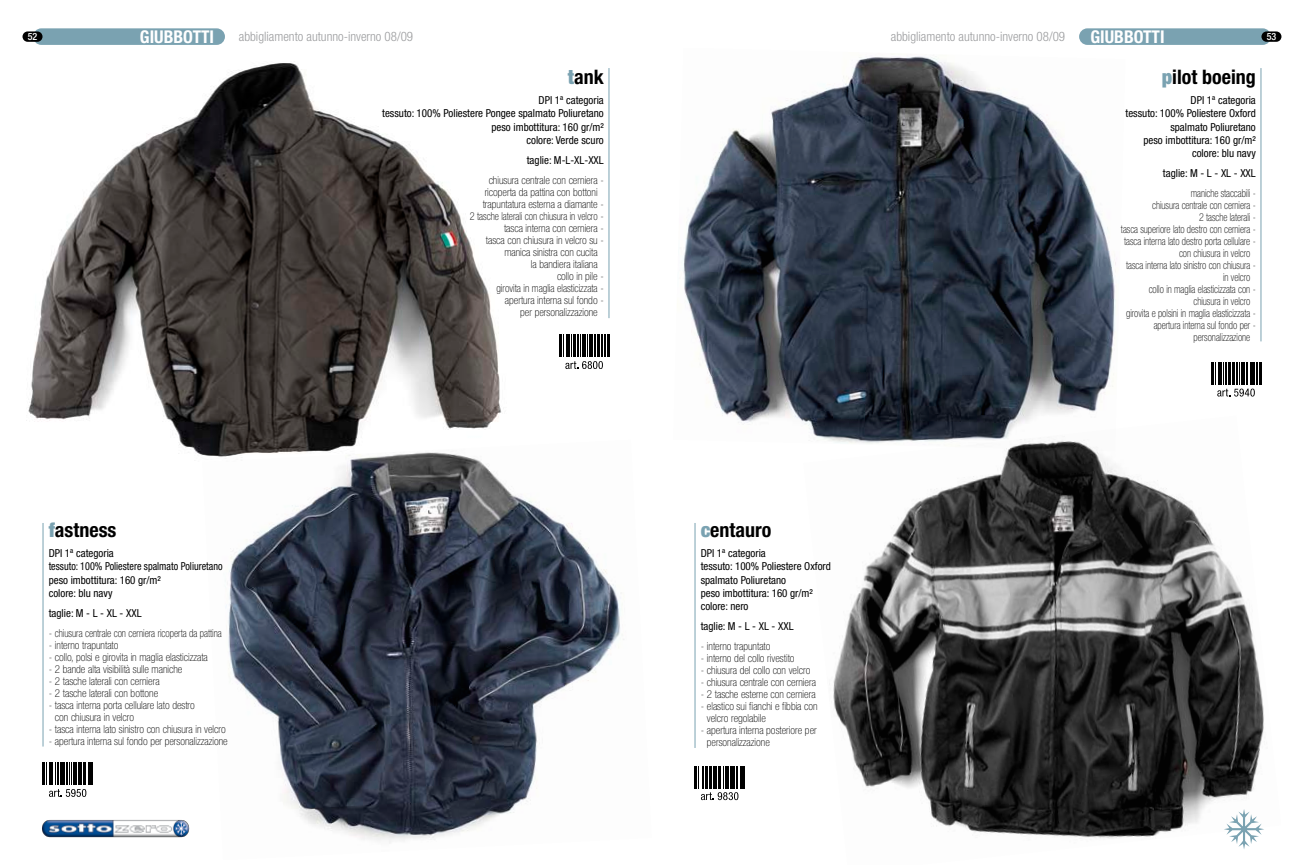
<style>
.page{position:relative;width:1304px;height:865px;background:#fff}
.page>*{position:absolute;margin:0;border:0;box-sizing:border-box;transform-origin:0 0}
.t1{font:700 condensed 20px "Helvetica Neue";color:#000}
.t2{font:700 condensed 17.6px "Helvetica Neue";color:#fff}
.t3{font:300 condensed 13px "Helvetica Neue";color:#9c9d9f}
.t4{font:100 condensed 11px/12px "Helvetica Neue";color:#000}
.t5{font:condensed 11px/13.2px "Helvetica Neue";color:#000}
.t6{font:100 condensed 11px/12px "Helvetica Neue";color:#000;text-align:right;scale:.9 1}
.t7{font:500 condensed 10px "Helvetica Neue";color:#fff}
.s1{font-weight:900;color:#7aa2b1}
.s2{color:#fff}
</style>
<div class="page">
<img style="left:683px;top:56px;width:433px;height:367px">
<img style="left:803px;top:415px;width:461px;height:424px">
<img style="left:226px;top:464px;width:398px;height:380px">
<img style="left:26px;top:63px;width:476px;height:401px">
<div style="left:1079px;top:28px;width:192px;height:17px;background:#7aa2b1;border-radius:8px"></div>
<div style="left:33px;top:28px;width:192px;height:17px;background:#7aa2b1;border-radius:8px"></div>
<svg style="left:1224px;top:809px;width:40px;height:40px"></svg>
<hr style="left:43px;top:523px;width:1px;height:223px;background:#7aa2b1">
<svg style="left:43px;top:762px;width:50px;height:35px"></svg>
<hr style="left:1260px;top:68px;width:1px;height:273px;background:#7aa2b1">
<hr style="left:609px;top:68px;width:1px;height:250px;background:#7aa2b1">
<svg style="left:1211px;top:362px;width:50px;height:34px"></svg>
<hr style="left:694px;top:523px;width:1px;height:225px;background:#7aa2b1">
<hr style="left:694px;top:765px;width:2px;height:23px;background:#000">
<svg style="left:696px;top:766px;width:49px;height:34px"></svg>
<svg style="left:559px;top:334px;width:50px;height:35px"></svg>
<div style="left:23px;top:31px;width:20px;height:11px;background:#000;border-radius:5px"></div>
<img style="left:42px;top:820px;width:147px;height:17px">
<div style="left:1261px;top:31px;width:20px;height:11px;background:#000;border-radius:5px"></div>
<h2 class="t2" style="left:140px;top:26px;width:76px">GIUBBOTTI</h2>
<h2 class="t2" style="left:1090px;top:26px;width:76px">GIUBBOTTI</h2>
<p class="t7" style="left:28px;top:31px;width:11px">52</p>
<p class="t3" style="left:239px;top:29px;width:176px">abbigliamento autunno-inverno 08/09</p>
<p class="t3" style="left:891px;top:29px;width:176px">abbigliamento autunno-inverno 08/09</p>
<p class="t7" style="left:1267px;top:31px;width:11px">53</p>
<h1 class="t1" style="left:49px;top:518px;width:69px"><span class="s1">f</span>astness</h1>
<p class="t5" style="left:49px;top:546px;width:175px">DPI 1ª categoria<br>tessuto: 100% Poliestere spalmato Poliuretano peso imbottitura: 160 gr/m²<br>colore: blu navy</p>
<p class="t5" style="left:49px;top:606px;width:94px">taglie: M - L - XL - XXL</p>
<p class="t4" style="left:49px;top:627px;width:175px">- chiusura centrale con cerniera ricoperta da pattina</p>
<p class="t4" style="left:49px;top:639px;width:71px">- interno trapuntato</p>
<p class="t4" style="left:49px;top:651px;width:161px">- collo, polsi e girovita in maglia elasticizzata</p>
<p class="t4" style="left:49px;top:663px;width:135px">- 2 bande alta visibilità sulle maniche</p>
<p class="t4" style="left:49px;top:675px;width:112px">- 2 tasche laterali con cerniera</p>
<p class="t4" style="left:49px;top:687px;width:111px">- 2 tasche laterali con bottone</p>
<p class="t4" style="left:55px;top:699px;width:142px;text-indent:-6px">- tasca interna porta cellulare lato destro con chiusura in velcro</p>
<p class="t4" style="left:49px;top:723px;width:179px">- tasca interna lato sinistro con chiusura in velcro</p>
<p class="t4" style="left:49px;top:735px;width:181px">- apertura interna sul fondo per personalizzazione</p>
<h1 class="t1" style="left:568px;top:65px;width:37px"><span class="s1">t</span>ank</h1>
<p class="t5" style="left:382px;top:94px;width:223px;text-align:right">DPI 1ª categoria<br>tessuto: 100% Poliestere Pongee spalmato Poliuretano peso imbottitura: 160 gr/m²<br>colore: Verde scuro</p>
<p class="t5" style="left:527px;top:153px;width:79px">taglie: M-L-XL-XXL</p>
<p class="t4" style="left:470px;top:174px;width:135px;text-align:right">chiusura centrale con cerniera - ricoperta da pattina con bottoni <span class="s2">- </span>trapuntatura esterna a diamante -<br>2 tasche laterali con chiusura in velcro - tasca interna con cerniera -<br>tasca con chiusura in velcro su - manica sinistra con cucita <span class="s2">-<br></span>la bandiera italiana <span class="s2">-<br></span>collo in pile -<br>girovita in maglia elasticizzata - apertura interna sul fondo -<br>per personalizzazione <span class="s2">-</span></p>
<h1 class="t1" style="left:701px;top:518px;width:72px"><span class="s1">c</span>entauro</h1>
<p class="t5" style="left:701px;top:546px;width:132px">DPI 1ª categoria<br>tessuto: 100% Poliestere Oxford spalmato Poliuretano<br>peso imbottitura: 160 gr/m² colore: nero</p>
<p class="t5" style="left:701px;top:619px;width:94px">taglie: M - L - XL - XXL</p>
<p class="t4" style="left:701px;top:640px;width:71px">- interno trapuntato</p>
<p class="t4" style="left:701px;top:652px;width:95px">- interno del collo rivestito</p>
<p class="t4" style="left:701px;top:664px;width:111px">- chiusura del collo con velcro</p>
<p class="t4" style="left:701px;top:676px;width:117px">- chiusura centrale con cerniera</p>
<p class="t4" style="left:701px;top:688px;width:116px">- 2 tasche esterne con cerniera</p>
<p class="t4" style="left:707px;top:700px;width:112px;text-indent:-6px">- elastico sui fianchi e fibbia con velcro regolabile</p>
<p class="t4" style="left:707px;top:724px;width:111px;text-indent:-6px">- apertura interna posteriore per personalizzazione</p>
<h1 class="t1" style="left:1162px;top:65px;width:95px"><span class="s1">p</span>ilot boeing</h1>
<p class="t5" style="left:1126px;top:94px;width:132px;text-align:right">DPI 1ª categoria<br>tessuto: 100% Poliestere Oxford spalmato Poliuretano<br>peso imbottitura: 160 gr/m² colore: blu navy</p>
<p class="t5" style="left:1163px;top:166px;width:94px">taglie: M - L - XL - XXL</p>
<p class="t6" style="left:1121px;top:187px;width:151px">maniche staccabili -<br>chiusura centrale con cerniera -<br>2 tasche laterali -<br>tasca superiore lato destro con cerniera - tasca interna lato destro porta cellulare - con chiusura in velcro <span class="s2">-<br></span>tasca interna lato sinistro con chiusura - in velcro <span class="s2">-<br></span>collo in maglia elasticizzata con - chiusura in velcro <span class="s2">-<br></span>girovita e polsini in maglia elasticizzata - apertura interna sul fondo per - personalizzazione <span class="s2">-</span></p>
</div>
